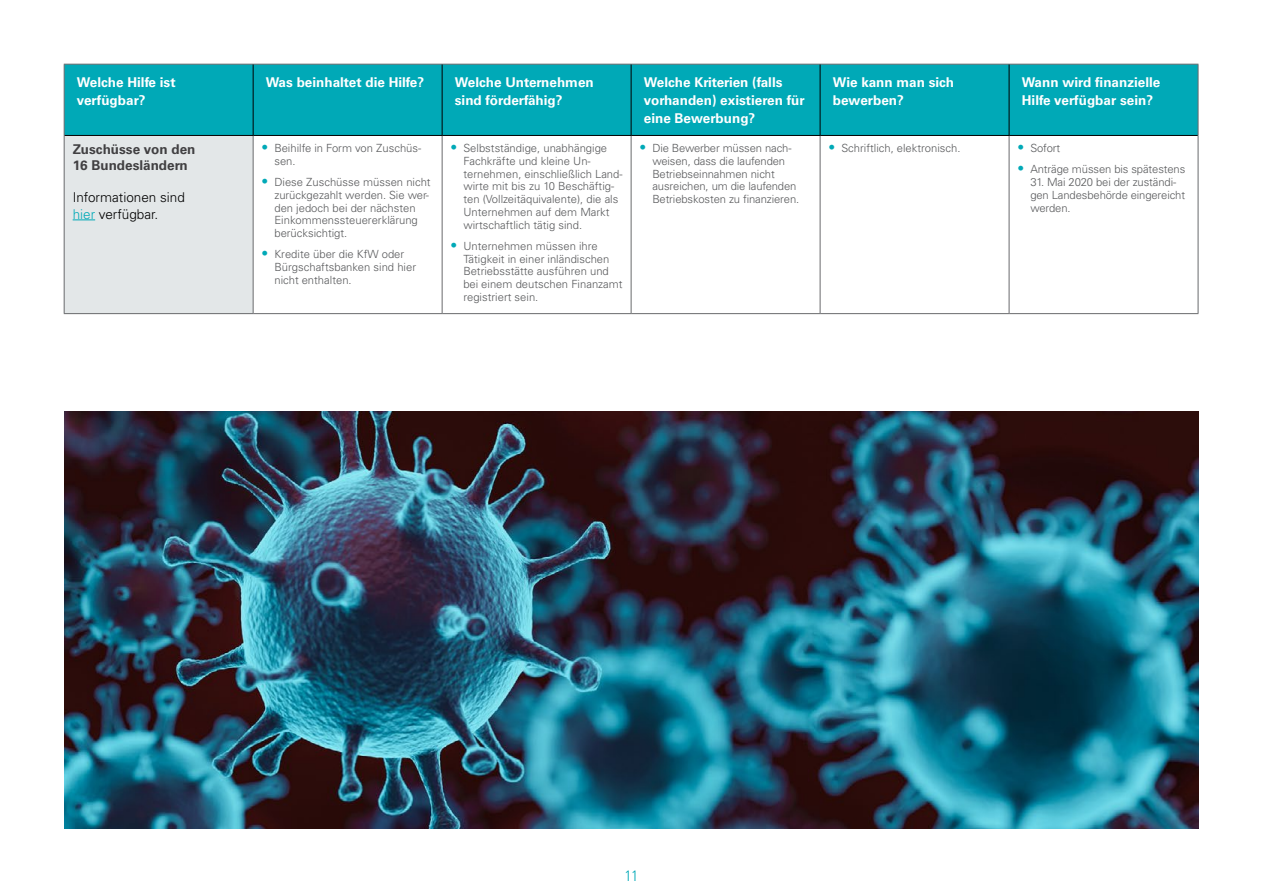
<style>
.page{position:relative;width:1263px;height:893px;background:#fff}
.page>*{position:absolute;margin:0;border:0;box-sizing:border-box;transform-origin:0 0}
.t1{font:15px "Univers LTCYR 47 Light Cond";color:#00a9b7}
.t2{font:700 13.5px/18px "Univers LTCYR 65";color:#fff}
.t3{font:300 13.5px/16.2px "Univers LTCYR 45";color:#000}
.t4{font:700 13.5px/16.2px "Univers LTCYR 65";color:#414042}
.t5{font:300 11.25px/12.8px "Univers LTCYR 45";color:#58595b}
.s1{color:#00a9b7}
.s2{font-size:13.5px;color:#00a9b7}
</style>
<div class="page">
<div style="left:65px;top:65px;width:1133px;height:70px;background:#00a9b7"></div>
<div style="left:64px;top:135px;width:189px;height:179px;background:#e3e7e8"></div>
<hr style="left:64px;top:64px;width:189px;height:1px;background:#696a6d">
<hr style="left:64px;top:65px;width:1px;height:70px;background:#696a6d">
<hr style="left:253px;top:64px;width:189px;height:1px;background:#696a6d">
<hr style="left:442px;top:64px;width:189px;height:1px;background:#696a6d">
<hr style="left:631px;top:64px;width:189px;height:1px;background:#696a6d">
<hr style="left:820px;top:64px;width:189px;height:1px;background:#696a6d">
<hr style="left:1009px;top:64px;width:189px;height:1px;background:#696a6d">
<hr style="left:1198px;top:65px;width:1px;height:70px;background:#696a6d">
<hr style="left:64px;top:135px;width:1px;height:178px;background:#696a6d">
<hr style="left:253px;top:136px;width:1px;height:177px;background:#696a6d">
<hr style="left:442px;top:136px;width:1px;height:177px;background:#696a6d">
<hr style="left:631px;top:136px;width:1px;height:177px;background:#696a6d">
<hr style="left:820px;top:136px;width:1px;height:177px;background:#696a6d">
<hr style="left:1009px;top:136px;width:1px;height:177px;background:#696a6d">
<hr style="left:1198px;top:135px;width:1px;height:178px;background:#696a6d">
<hr style="left:64px;top:313px;width:189px;height:1px;background:#696a6d">
<hr style="left:253px;top:313px;width:189px;height:1px;background:#696a6d">
<hr style="left:442px;top:313px;width:189px;height:1px;background:#696a6d">
<hr style="left:631px;top:313px;width:189px;height:1px;background:#696a6d">
<hr style="left:820px;top:313px;width:189px;height:1px;background:#696a6d">
<hr style="left:1009px;top:313px;width:189px;height:1px;background:#696a6d">
<hr style="left:253px;top:65px;width:1px;height:70px;background:#000">
<hr style="left:442px;top:65px;width:1px;height:70px;background:#000">
<hr style="left:631px;top:65px;width:1px;height:70px;background:#000">
<hr style="left:820px;top:65px;width:1px;height:70px;background:#000">
<hr style="left:1009px;top:65px;width:1px;height:70px;background:#000">
<hr style="left:65px;top:135px;width:188px;height:1px;background:#000">
<hr style="left:253px;top:135px;width:189px;height:1px;background:#000">
<hr style="left:442px;top:135px;width:189px;height:1px;background:#000">
<hr style="left:631px;top:135px;width:189px;height:1px;background:#000">
<hr style="left:820px;top:135px;width:189px;height:1px;background:#000">
<hr style="left:1009px;top:135px;width:189px;height:1px;background:#000">
<svg style="left:73px;top:220px;width:22px;height:1px"></svg>
<img style="left:65px;top:411px;width:1133px;height:417px">
<p class="t2" style="left:77px;top:72px;width:100px">Welche Hilfe ist verfügbar?</p>
<p class="t2" style="left:266px;top:72px;width:160px">Was beinhaltet die Hilfe?</p>
<p class="t2" style="left:455px;top:72px;width:140px">Welche Unternehmen sind förderfähig?</p>
<p class="t2" style="left:644px;top:72px;width:162px">Welche Kriterien (falls vorhanden) existieren für eine Bewerbung?</p>
<p class="t2" style="left:833px;top:72px;width:123px">Wie kann man sich bewerben?</p>
<p class="t2" style="left:1022px;top:72px;width:140px">Wann wird finanzielle<br>Hilfe verfügbar sein?</p>
<p class="t4" style="left:73px;top:140px;width:124px">Zuschüsse von den<br>16 Bundesländern</p>
<p class="t3" style="left:73px;top:189px;width:114px">Informationen sind <span class="s1">hier</span> verfügbar.</p>
<p class="t5" style="left:463px;top:141px;width:161px;text-indent:-13px"><span class="s2">•</span> Selbstständige, unabhängige<br>Fachkräfte und kleine Un&shy;ternehmen, einschließlich Land&shy;wirte mit bis zu 10 Beschäftig&shy;ten (Vollzeitäquivalente), die als<br>Unternehmen auf dem Markt wirtschaftlich tätig sind.</p>
<p class="t5" style="left:463px;top:239px;width:161px;text-indent:-13px"><span class="s2">•</span> Unternehmen müssen ihre<br>Tätigkeit in einer inländischen<br>Betriebsstätte ausführen und bei einem deutschen Finanzamt registriert sein.</p>
<p class="t5" style="left:652px;top:141px;width:148px;text-indent:-13px"><span class="s2">•</span> Die Bewerber müssen nach&shy;weisen, dass die laufenden<br>Betriebseinnahmen nicht ausreichen, um die laufenden<br>Betriebskosten zu finanzieren.</p>
<p class="t5" style="left:829px;top:141px;width:133px"><span class="s2">•</span> Schriftlich, elektronisch.</p>
<p class="t5" style="left:1017px;top:141px;width:44px"><span class="s2">•</span> Sofort</p>
<p class="t5" style="left:274px;top:141px;width:148px;text-indent:-13px"><span class="s2">•</span> Beihilfe in Form von Zuschüs&shy;sen.</p>
<p class="t5" style="left:274px;top:175px;width:158px;text-indent:-13px"><span class="s2">•</span> Diese Zuschüsse müssen nicht zurückgezahlt werden. Sie wer&shy;den jedoch bei der nächsten<br>Einkommenssteuererklärung berücksichtigt.</p>
<p class="t5" style="left:274px;top:248px;width:143px;text-indent:-13px"><span class="s2">•</span> Kredite über die KfW oder<br>Bürgschaftsbanken sind hier nicht enthalten.</p>
<p class="t5" style="left:1017px;top:163px;width:169px"><span class="s2">•</span> Anträge müssen bis spätestens</p>
<p class="t5" style="left:1030px;top:175px;width:156px">31. Mai 2020 bei der zuständi&shy;gen Landesbehörde eingereicht werden.</p>
<h1 class="t1" style="left:625px;top:865px;width:15px">11</h1>
</div>
